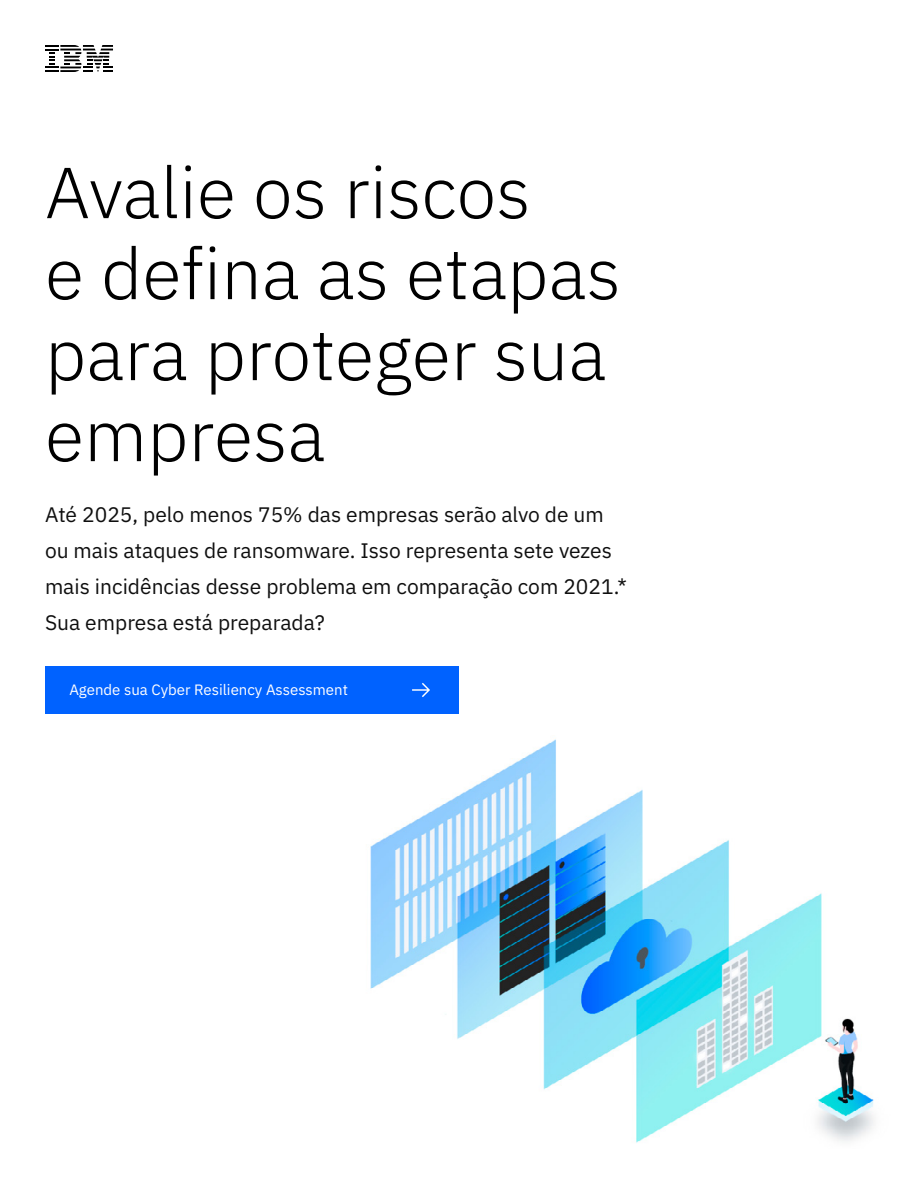
<style>
.page{position:relative;width:918px;height:1188px;background:#fff}
.page>*{position:absolute;margin:0;border:0;box-sizing:border-box;transform-origin:0 0}
.t1{font:300 72px/81px "IBM Plex Sans";color:#000}
.t2{font:21px/36px "IBM Plex Sans";color:#0f0f0f}
.t3{font:15px "IBM Plex Sans";color:#fff}
</style>
<div class="page">
<img style="left:370px;top:739px;width:504px;height:404px">
<svg style="left:45px;top:45px;width:68px;height:27px"></svg>
<div style="left:45px;top:666px;width:414px;height:48px;background:#0062ff"></div>
<svg style="left:412px;top:683px;width:18px;height:14px"></svg>
<h1 class="t1" style="left:45px;top:146px;width:577px">Avalie os riscos<br>e defina as etapas para proteger sua empresa</h1>
<p class="t2" style="left:45px;top:495px;width:584px">Até 2025, pelo menos 75% das empresas serão alvo de um ou mais ataques de ransomware. Isso representa sete vezes mais incidências desse problema em comparação com 2021.* Sua empresa está preparada?</p>
<p class="t3" style="left:69px;top:679px;width:280px">Agende sua Cyber Resiliency Assessment</p>
</div>
